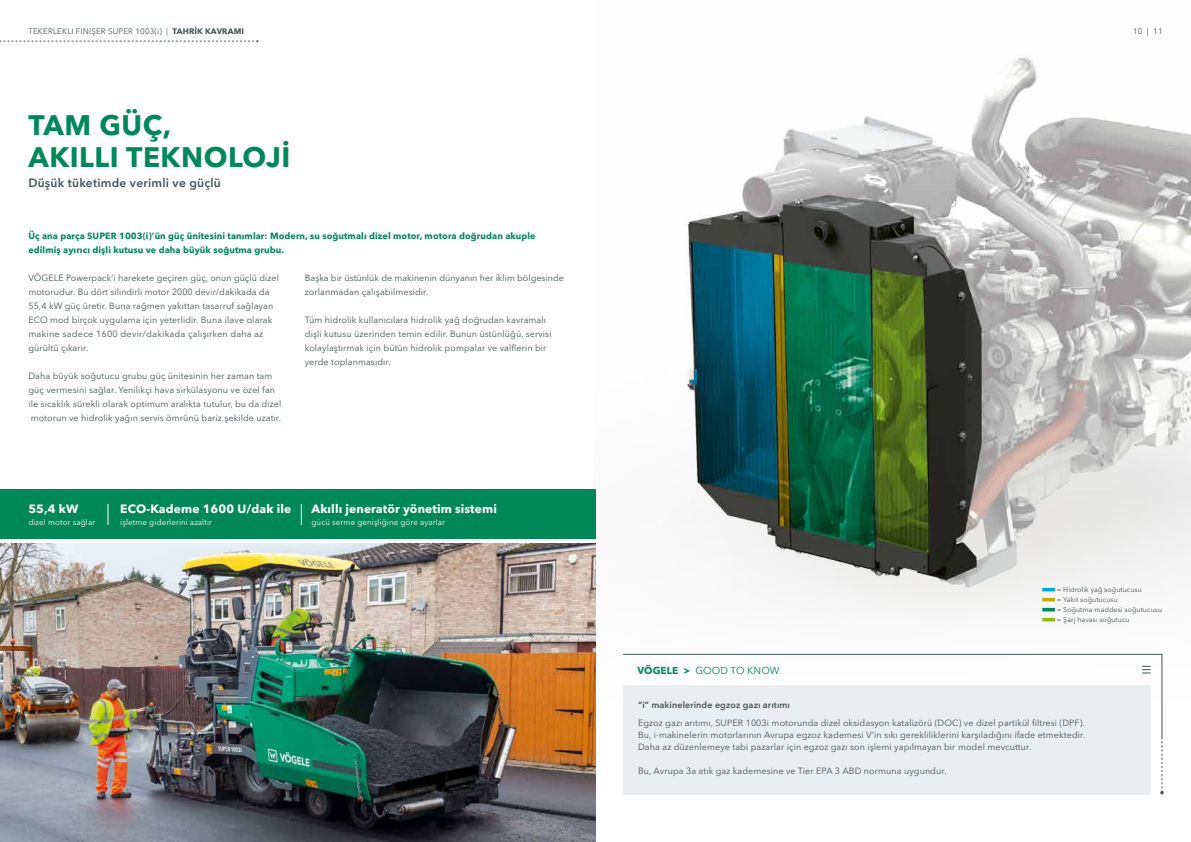
<style>
.page{position:relative;width:1191px;height:842px;background:#fff}
.page>*{position:absolute;margin:0;border:0;box-sizing:border-box;transform-origin:0 0}
.t1{font:700 28px/32px "Avenir Next LT Pro";letter-spacing:.02em;color:#008858}
.t2{font:700 12px "Avenir Next LT Pro";letter-spacing:.01em;color:#fff}
.t3{font:600 12px "Avenir Next LT Pro";letter-spacing:.02em;color:#455256}
.t4{font:10px "Avenir Next LT Pro";letter-spacing:.01em;color:#008858}
.t5{font:9px/14px "Avenir Next LT Pro";letter-spacing:.01em;color:#455256}
.t6{font:700 9px/14px "Avenir Next LT Pro";letter-spacing:.01em;color:#008858}
.t7{font:600 9px "Avenir Next LT Pro";letter-spacing:.01em;color:#455256}
.t8{font:8px "Avenir Next LT Pro";letter-spacing:.01em;color:#fff}
.t9{font:8px "Avenir Next LT Pro";letter-spacing:.02em;color:#455256}
.t10{font:7px/10px "Avenir Next LT Pro";letter-spacing:.01em;color:#455256}
.s1{font-weight:700}
</style>
<div class="page">
<img style="left:595px;top:73px;width:596px;height:769px">
<img style="left:973px;top:55px;width:63px;height:76px">
<div style="left:623px;top:685px;width:527px;height:110px;background:#ebeef0"></div>
<svg style="left:622px;top:654px;width:540px;height:84px"></svg>
<svg style="left:1160px;top:737px;width:3px;height:57px"></svg>
<svg style="left:1142px;top:666px;width:8px;height:8px"></svg>
<img style="left:0;top:544px;width:595px;height:298px">
<div style="left:0;top:489px;width:595px;height:50px;background:#008858"></div>
<svg style="left:108px;top:504px;width:1px;height:21px"></svg>
<svg style="left:301px;top:504px;width:1px;height:21px"></svg>
<svg style="left:1042px;top:588px;width:12px;height:3px"></svg>
<svg style="left:1042px;top:598px;width:12px;height:3px"></svg>
<svg style="left:1042px;top:608px;width:12px;height:3px"></svg>
<svg style="left:1042px;top:618px;width:12px;height:3px"></svg>
<svg style="left:0;top:40px;width:258px;height:2px"></svg>
<p class="t9" style="left:28px;top:27px;width:217px">TEKERLEKLI FINIŞER SUPER 1003(i) | <span class="s1">TAHRİK KAVRAMI</span></p>
<p class="t9" style="left:1133px;top:27px;width:31px">10 | 11</p>
<h1 class="t1" style="left:28px;top:108px;width:263px">TAM GÜÇ,<br>AKILLI TEKNOLOJI</h1>
<h2 class="t3" style="left:28px;top:175px;width:194px">Düşük tüketimde verimli ve güçlü</h2>
<p class="t6" style="left:28px;top:229px;width:509px">Üç ana parça SUPER 1003(i)’ün güç ünitesini tanımlar: Modern, su soğutmalı dizel motor, motora doğrudan akuple edilmiş ayırıcı dişli kutusu ve daha büyük soğutma grubu.</p>
<p class="t5" style="left:28px;top:271px;width:252px">VÖGELE Powerpack’i harekete geçiren güç, onun güçlü dizel motorudur. Bu dört silindirli motor 2000 devir/dakikada da 55,4 kW güç üretir. Buna rağmen yakıttan tasarruf sağlayan ECO mod birçok uygulama için yeterlidir. Buna ilave olarak makine sadece 1600 devir/dakikada çalışırken daha az gürültü çıkarır.</p>
<p class="t5" style="left:28px;top:369px;width:254px">Daha büyük soğutucu grubu güç ünitesinin her zaman tam güç vermesini sağlar. Yenilikçi hava sirkülasyonu ve özel fan ile sıcaklık sürekli olarak optimum aralıkta tutulur, bu da dizel motorun ve hidrolik yağın servis ömrünü bariz şekilde uzatır.</p>
<p class="t5" style="left:305px;top:271px;width:261px">Başka bir üstünlük de makinenin dünyanın her iklim bölgesinde zorlanmadan çalışabilmesidir.</p>
<p class="t5" style="left:305px;top:313px;width:248px">Tüm hidrolik kullanıcılara hidrolik yağ doğrudan kavramalı dişli kutusu üzerinden temin edilir. Bunun üstünlüğü, servisi kolaylaştırmak için bütün hidrolik pompalar ve valflerin bir yerde toplanmasıdır.</p>
<h2 class="t2" style="left:28px;top:501px;width:52px">55,4 kW</h2>
<p class="t8" style="left:28px;top:517px;width:68px">dizel motor sağlar</p>
<h2 class="t2" style="left:120px;top:501px;width:172px">ECO-Kademe 1600 U/dak ile</h2>
<p class="t8" style="left:120px;top:517px;width:93px">işletme giderlerini azaltır</p>
<h2 class="t2" style="left:311px;top:501px;width:187px">Akıllı jeneratör yönetim sistemi</h2>
<p class="t8" style="left:311px;top:517px;width:135px">gücü serme genişliğine göre ayarlar</p>
<p class="t4" style="left:637px;top:664px;width:144px"><span class="s1">VÖGELE &gt;</span> GOOD TO KNOW</p>
<p class="t10" style="left:1056px;top:585px;width:107px">= Hidrolik yağ soğutucusu<br>= Yakıt soğutucusu<br>= Soğutma maddesi soğutucusu = Şarj havası soğutucu</p>
<p class="t7" style="left:638px;top:699px;width:153px">“i” makinelerinde egzoz gazı arıtımı</p>
<p class="t5" style="left:638px;top:716px;width:449px;line-height:12px;text-align:justify">Egzoz gazı arıtımı, SUPER 1003i motorunda dizel oksidasyon katalizörü (DOC) ve dizel partikül filtresi (DPF).<br>Bu, i-makinelerin motorlarının Avrupa egzoz kademesi V'in sıkı gerekliliklerini karşıladığını ifade etmektedir.<br>Daha az düzenlemeye tabi pazarlar için egzoz gazı son işlemi yapılmayan bir model mevcuttur.</p>
<p class="t5" style="left:638px;top:763px;width:310px">Bu, Avrupa 3a atık gaz kademesine ve Tier EPA 3 ABD normuna uygundur.</p>
</div>
